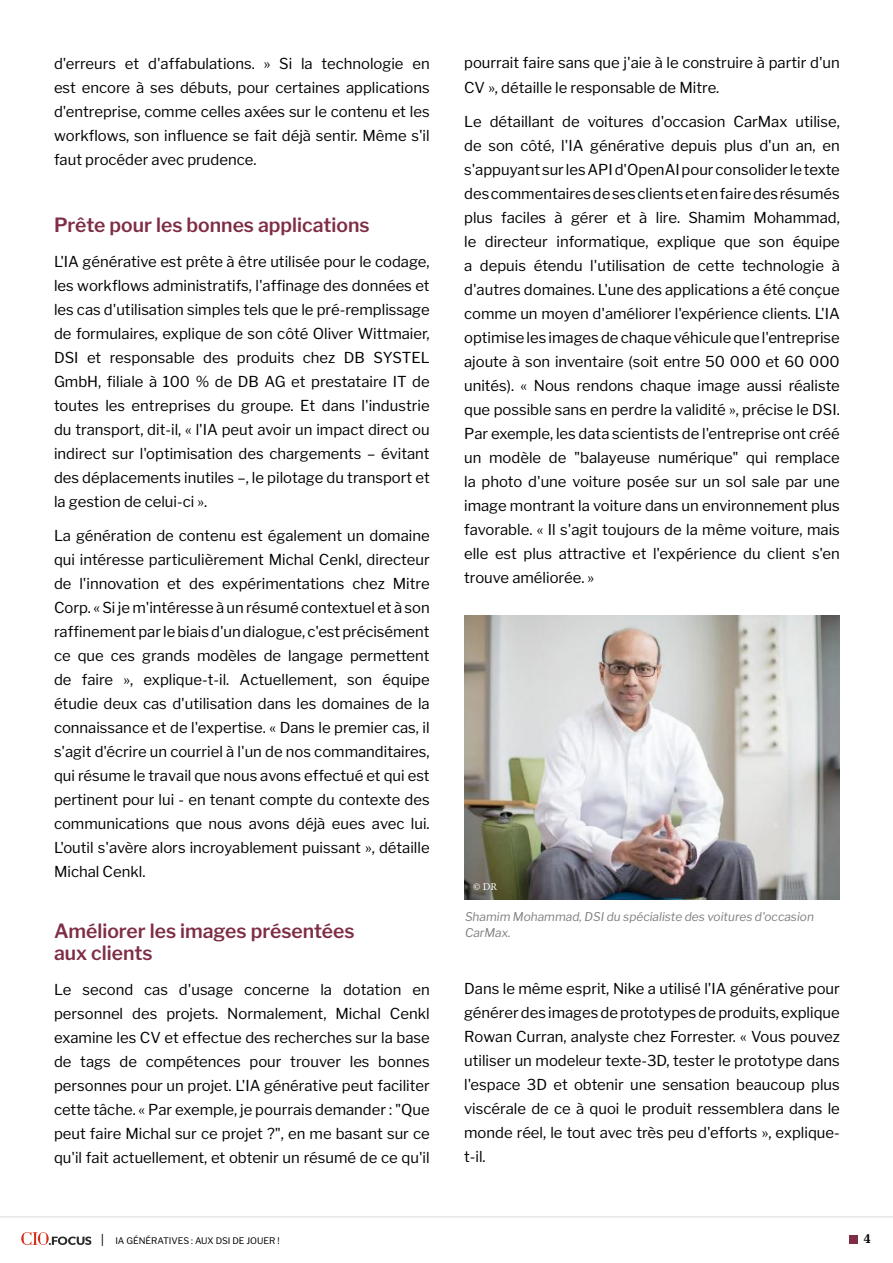
<style>
.page{position:relative;width:893px;height:1263px;background:#fff}
.page>*{position:absolute;margin:0;border:0;box-sizing:border-box;transform-origin:0 0}
.t1{font:600 19.5px/22.5px "Libre Franklin";color:#7e2d45}
.t2{font:15px/24px "Libre Franklin";color:#000;text-align:justify}
.t3{font:700 12.3px "Noto Serif";color:#000}
.t4{font:italic 12px/16.5px "Libre Franklin";color:#808080}
.t5{font:10.5px "Minion Pro";color:#fff}
.t6{font:9px "Libre Franklin";color:#000}
</style>
<div class="page">
<div style="left:849px;top:1235px;width:8px;height:9px;background:#7e2d45"></div>
<hr style="left:0;top:1216px;width:893px;height:1px;background:#dadada">
<svg style="left:21px;top:1232px;width:70px;height:13px"></svg>
<img style="left:464px;top:615px;width:376px;height:284px">
<p class="t2" style="left:54px;top:51px;width:377px">d'erreurs et d'affabulations. » Si la technologie en est encore à ses débuts, pour certaines applications d'entreprise, comme celles axées sur le contenu et les workflows, son influence se fait déjà sentir. Même s'il faut procéder avec prudence.</p>
<h1 class="t1" style="left:54px;top:214px;width:317px">Prête pour les bonnes applications</h1>
<p class="t2" style="left:54px;top:249px;width:377px">L'IA générative est prête à être utilisée pour le codage, les workflows administratifs, l'affinage des données et les cas d'utilisation simples tels que le pré-remplissage de formulaires, explique de son côté Oliver Wittmaier, DSI et responsable des produits chez DB SYSTEL GmbH, filiale à 100 % de DB AG et prestataire IT de toutes les entreprises du groupe. Et dans l'industrie du transport, dit-il, « l'IA peut avoir un impact direct ou indirect sur l'optimisation des chargements – évitant des déplacements inutiles –, le pilotage du transport et la gestion de celui-ci ».</p>
<p class="t2" style="left:54px;top:524px;width:377px">La génération de contenu est également un domaine qui intéresse particulièrement Michal Cenkl, directeur de l'innovation et des expérimentations chez Mitre Corp. « Si je m'intéresse à un résumé contextuel et à son raffinement par le biais d'un dialogue, c'est précisément ce que ces grands modèles de langage permettent de faire », explique-t-il. Actuellement, son équipe étudie deux cas d'utilisation dans les domaines de la connaissance et de l'expertise. « Dans le premier cas, il s'agit d'écrire un courriel à l'un de nos commanditaires, qui résume le travail que nous avons effectué et qui est pertinent pour lui - en tenant compte du contexte des communications que nous avons déjà eues avec lui.<br>L'outil s'avère alors incroyablement puissant », détaille Michal Cenkl.</p>
<h1 class="t1" style="left:54px;top:919px;width:302px">Améliorer les images présentées aux clients</h1>
<p class="t2" style="left:54px;top:977px;width:377px">Le second cas d'usage concerne la dotation en personnel des projets. Normalement, Michal Cenkl examine les CV et effectue des recherches sur la base de tags de compétences pour trouver les bonnes personnes pour un projet. L'IA générative peut faciliter cette tâche. « Par exemple, je pourrais demander : "Que peut faire Michal sur ce projet ?", en me basant sur ce qu'il fait actuellement, et obtenir un résumé de ce qu'il</p>
<p class="t2" style="left:464px;top:51px;width:377px">pourrait faire sans que j'aie à le construire à partir d'un<br>CV », détaille le responsable de Mitre.</p>
<p class="t2" style="left:464px;top:110px;width:377px">Le détaillant de voitures d'occasion CarMax utilise, de son côté, l'IA générative depuis plus d'un an, en s'appuyant sur les API d'OpenAI pour consolider le texte des commentaires de ses clients et en faire des résumés plus faciles à gérer et à lire. Shamim Mohammad, le directeur informatique, explique que son équipe a depuis étendu l'utilisation de cette technologie à d'autres domaines. L'une des applications a été conçue comme un moyen d'améliorer l'expérience clients. L'IA optimise les images de chaque véhicule que l'entreprise ajoute à son inventaire (soit entre 50 000 et 60 000 unités). « Nous rendons chaque image aussi réaliste que possible sans en perdre la validité », précise le DSI.<br>Par exemple, les data scientists de l'entreprise ont créé un modèle de "balayeuse numérique" qui remplace la photo d'une voiture posée sur un sol sale par une image montrant la voiture dans un environnement plus favorable. « Il s'agit toujours de la même voiture, mais elle est plus attractive et l'expérience du client s'en trouve améliorée. »</p>
<p class="t5" style="left:473px;top:880px;width:25px">© DR</p>
<p class="t4" style="left:465px;top:908px;width:350px">Shamim Mohammad, DSI du spécialiste des voitures d'occasion<br>CarMax.</p>
<p class="t2" style="left:464px;top:977px;width:377px">Dans le même esprit, Nike a utilisé l'IA générative pour générer des images de prototypes de produits, explique Rowan Curran, analyste chez Forrester. « Vous pouvez utiliser un modeleur texte-3D, tester le prototype dans l'espace 3D et obtenir une sensation beaucoup plus viscérale de ce à quoi le produit ressemblera dans le monde réel, le tout avec très peu d'efforts », explique&shy;t-il.</p>
<p class="t6" style="left:99px;top:1236px;width:182px"><sup>|</sup> IA GÉNÉRATIVES : AUX DSI DE JOUER !</p>
<p class="t3" style="left:864px;top:1230px;width:8px">4</p>
</div>
